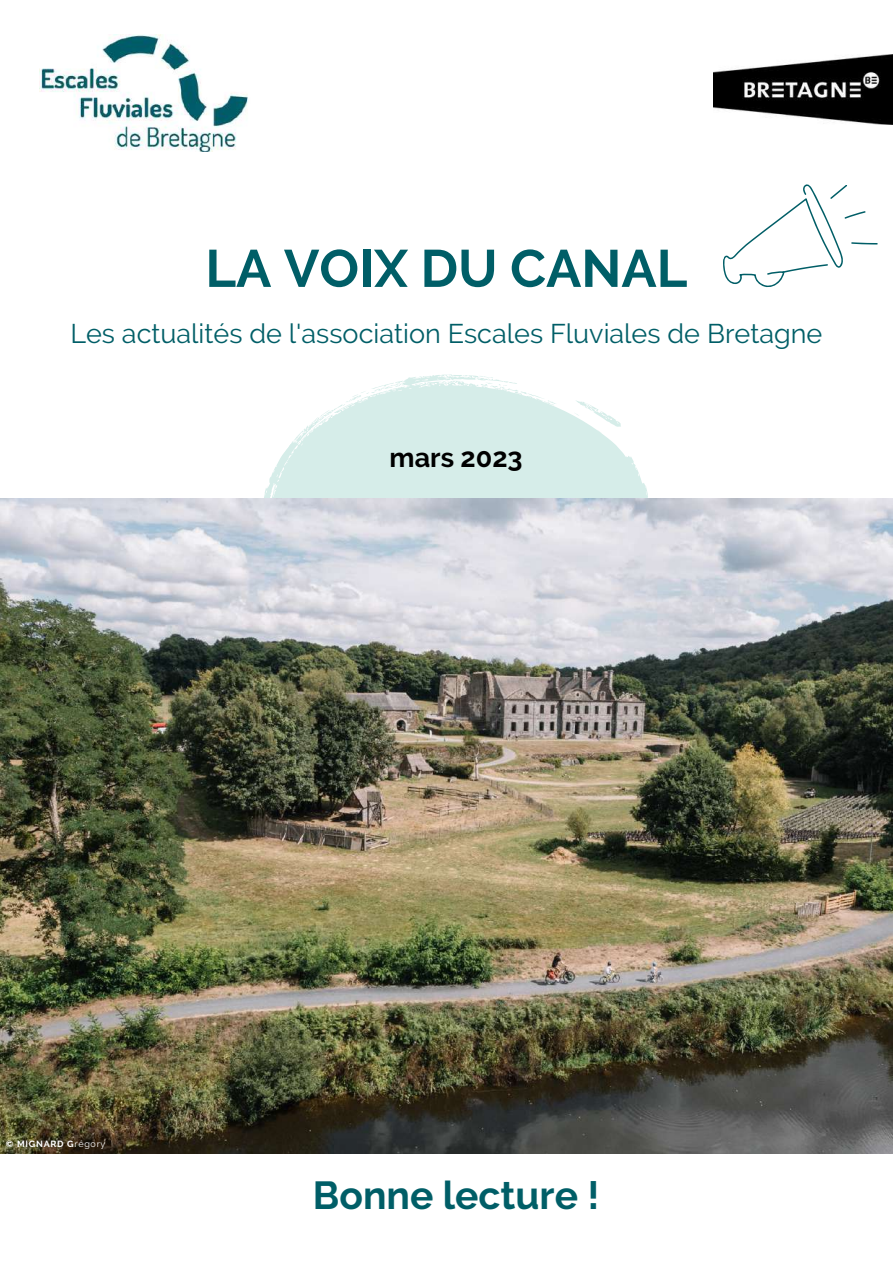
<style>
.page{position:relative;width:893px;height:1264px;background:#fff}
.page>*{position:absolute;margin:0;border:0;box-sizing:border-box;transform-origin:0 0}
.t1{font:700 52.5px "Raleway";color:#005e67}
.t2{font:700 39px "Raleway";color:#005e67}
.t3{font:27px "Raleway";color:#005e67}
.t4{font:700 27px "Raleway";color:#000}
.t5{font:700 9px "Raleway";letter-spacing:.08em;color:#fff}
.s1{font-weight:400}
</style>
<div class="page">
<img style="left:713px;top:54px;width:179px;height:70px">
<svg style="left:199px;top:374px;width:518px;height:125px;fill:#d6ede9"></svg>
<svg style="left:415px;top:374px;width:11px;height:14px"></svg>
<svg style="left:311px;top:374px;width:91px;height:59px"></svg>
<svg style="left:573px;top:392px;width:50px;height:41px"></svg>
<svg style="left:476px;top:374px;width:80px;height:34px"></svg>
<svg style="left:723px;top:184px;width:155px;height:104px"></svg>
<img style="left:40px;top:35px;width:208px;height:116px">
<img style="left:0;top:499px;width:892px;height:654px">
<h1 class="t1" style="left:205px;top:237px;width:483px">LA VOIX DU CANAL</h1>
<p class="t3" style="left:70px;top:318px;width:753px">Les actualités de l'association Escales Fluviales de Bretagne</p>
<p class="t4" style="left:389px;top:442px;width:134px">mars 2023</p>
<p class="t5" style="left:6px;top:1138px;width:101px">© MIGNARD G<span class="s1">régory</span></p>
<h2 class="t2" style="left:313px;top:1171px;width:288px">Bonne lecture !</h2>
</div>
